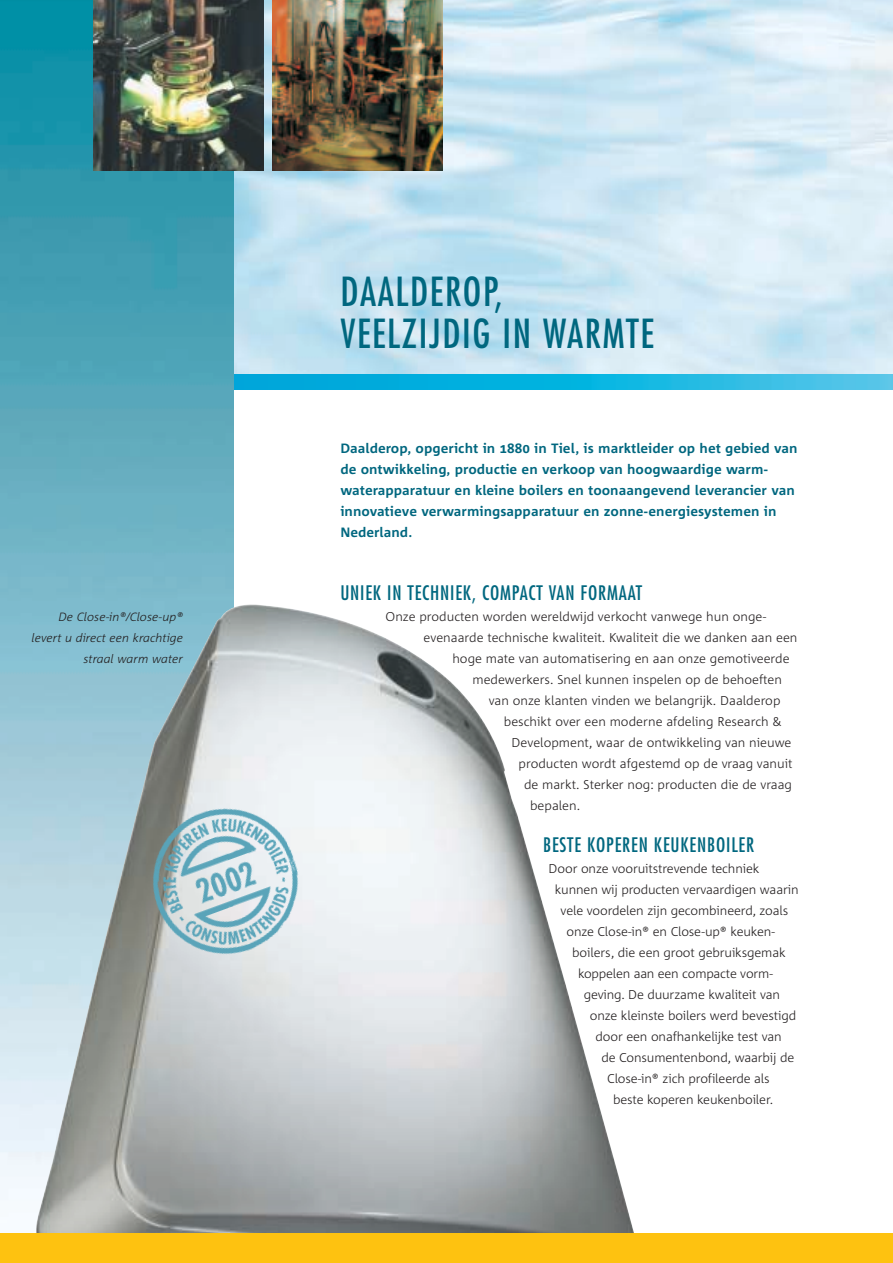
<style>
.page{position:relative;width:893px;height:1263px;background:#fff}
.page>*{position:absolute;margin:0;border:0;box-sizing:border-box;transform-origin:0 0}
.t1{font:condensed 39px/42px "Futura";letter-spacing:.04em;color:#00677f}
.t2{font:condensed 19.5px "Futura";letter-spacing:.04em;color:#00677f}
.t3{font:13.5px/21px "Agrofont Vet";color:#00677f}
.t4{font:12.75px "Agrofont Mager";letter-spacing:-.01em;color:#231f20}
.t5{font:12px/21px "Agrofont Mager Cursief";color:#231f20;text-align:right}
</style>
<div class="page">
<img style="left:234px;top:0;width:658px;height:374px">
<img style="left:234px;top:374px;width:658px;height:16px">
<img style="left:0;top:0;width:234px;height:1200px">
<img style="left:34px;top:600px;width:600px;height:633px">
<img style="left:272px;top:0;width:170px;height:171px">
<img style="left:94px;top:0;width:170px;height:171px">
<div style="left:0;top:1233px;width:892px;height:30px;background:#fec210"></div>
<img style="left:130px;top:785px;width:189px;height:193px">
<p class="t5" style="left:32px;top:608px;width:153px">De Close-in®/Close-up® levert u direct een krachtige straal warm water</p>
<h1 class="t1" style="left:340px;top:274px;width:315px">DAALDEROP,<br>VEELZIJDIG IN WARMTE</h1>
<p class="t3" style="left:340px;top:439px;width:458px">Daalderop, opgericht in 1880 in Tiel, is marktleider op het gebied van de ontwikkeling, productie en verkoop van hoogwaardige warm&shy;waterapparatuur en kleine boilers en toonaangevend leverancier van innovatieve verwarmingsapparatuur en zonne-energiesystemen in Nederland.</p>
<h2 class="t2" style="left:340px;top:584px;width:303px">UNIEK IN TECHNIEK, COMPACT VAN FORMAAT</h2>
<p class="t4" style="left:385px;top:612px;width:382px">Onze producten worden wereldwijd verkocht vanwege hun onge-</p>
<p class="t4" style="left:423px;top:633px;width:375px">evenaarde technische kwaliteit. Kwaliteit die we danken aan een</p>
<p class="t4" style="left:452px;top:654px;width:339px">hoge mate van automatisering en aan onze gemotiveerde</p>
<p class="t4" style="left:472px;top:675px;width:311px">medewerkers. Snel kunnen inspelen op de behoeften</p>
<p class="t4" style="left:489px;top:696px;width:293px">van onze klanten vinden we belangrijk. Daalderop</p>
<p class="t4" style="left:504px;top:717px;width:279px">beschikt over een moderne afdeling Research &amp;</p>
<p class="t4" style="left:511px;top:738px;width:281px">Development, waar de ontwikkeling van nieuwe</p>
<p class="t4" style="left:518px;top:759px;width:275px">producten wordt afgestemd op de vraag vanuit</p>
<p class="t4" style="left:524px;top:780px;width:269px">de markt. Sterker nog: producten die de vraag</p>
<p class="t4" style="left:530px;top:801px;width:51px">bepalen.</p>
<h2 class="t2" style="left:543px;top:836px;width:213px">BESTE KOPEREN KEUKENBOILER</h2>
<p class="t4" style="left:548px;top:864px;width:212px">Door onze vooruitstrevende techniek</p>
<p class="t4" style="left:554px;top:885px;width:245px">kunnen wij producten vervaardigen waarin</p>
<p class="t4" style="left:560px;top:906px;width:229px">vele voordelen zijn gecombineerd, zoals</p>
<p class="t4" style="left:566px;top:927px;width:210px">onze Close-in® en Close-up® keuken-</p>
<p class="t4" style="left:572px;top:948px;width:215px">boilers, die een groot gebruiksgemak</p>
<p class="t4" style="left:578px;top:969px;width:196px">koppelen aan een compacte vorm-</p>
<p class="t4" style="left:584px;top:990px;width:197px">geving. De duurzame kwaliteit van</p>
<p class="t4" style="left:589px;top:1011px;width:208px">onze kleinste boilers werd bevestigd</p>
<p class="t4" style="left:595px;top:1032px;width:187px">door een onafhankelijke test van</p>
<p class="t4" style="left:601px;top:1053px;width:194px">de Consumentenbond, waarbij de</p>
<p class="t4" style="left:607px;top:1074px;width:164px">Close-in® zich profileerde als</p>
<p class="t4" style="left:613px;top:1095px;width:162px">beste koperen keukenboiler.</p>
</div>
